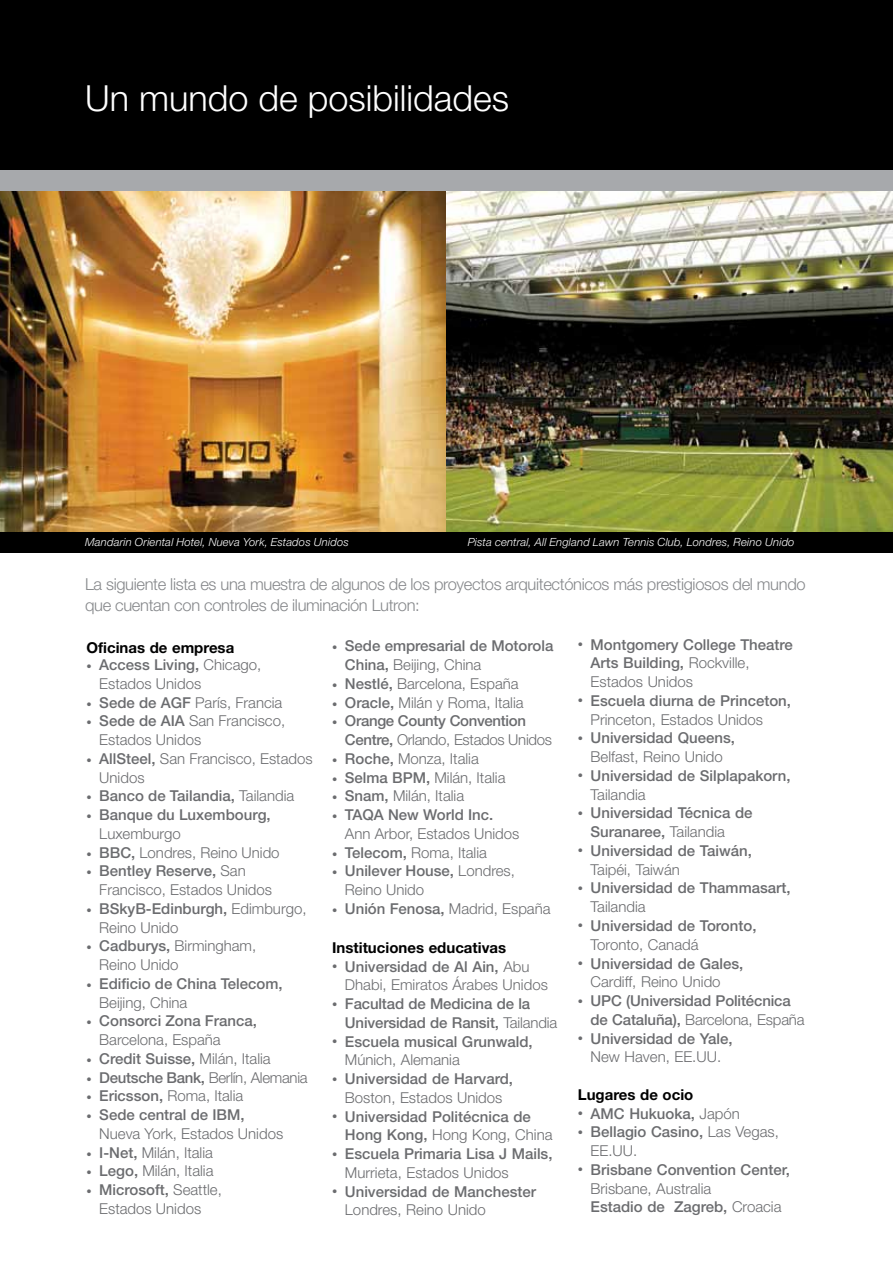
<style>
.page{position:relative;width:893px;height:1263px;background:#fff}
.page>*{position:absolute;margin:0;border:0;box-sizing:border-box;transform-origin:0 0}
.t1{font:300 36px "Helvetica Neue LT Std";color:#fff}
.t2{font:300 16.5px/21px "Helvetica Neue LT Std";letter-spacing:-.02em;color:#86888b}
.t3{font:500 15px/18.8px "Helvetica Neue LT Std";color:#6b6c6f}
.t4{font:300 15px/18.8px "Helvetica Neue LT Std";color:#6b6c6f}
.t5{font:700 15px "Helvetica Neue LT Std";color:#000}
.t6{font:500 15px/18.8px "Helvetica Neue LT Std";letter-spacing:-.02em;color:#6b6c6f}
.t7{font:300 15px "Helvetica Neue LT Std";letter-spacing:-.02em;color:#6b6c6f}
.t8{font:italic 300 11.25px "Helvetica Neue LT Std";letter-spacing:.015em;color:#fff}
.s1{font-weight:500;font-size:10.5px}
.s2{font-weight:500}
.s3{font-size:10.5px}
.s4{font-weight:300}
</style>
<div class="page">
<div style="left:0;top:0;width:893px;height:170px;background:#000"></div>
<div style="left:0;top:170px;width:893px;height:21px;background:#a7a9ac"></div>
<div style="left:0;top:531px;width:893px;height:22px;background:#000"></div>
<img style="left:0;top:191px;width:446px;height:340px">
<img style="left:446px;top:191px;width:447px;height:340px">
<h1 class="t1" style="left:85px;top:76px;width:426px">Un mundo de posibilidades</h1>
<p class="t8" style="left:85px;top:535px;width:265px">Mandarin Oriental Hotel, Nueva York, Estados Unidos</p>
<p class="t8" style="left:468px;top:535px;width:328px">Pista central, All England Lawn Tennis Club, Londres, Reino Unido</p>
<p class="t2" style="left:85px;top:573px;width:722px">La siguiente lista es una muestra de algunos de los proyectos arquitectónicos más prestigiosos del mundo que cuentan con controles de iluminación Lutron:</p>
<p class="t5" style="left:87px;top:638px;width:149px">Oficinas de empresa</p>
<p class="t4" style="left:99px;top:655px;width:164px;text-indent:-13px"><span class="s1">•</span> <span class="s2">Access Living,</span> Chicago,<br>Estados Unidos</p>
<p class="t4" style="left:87px;top:693px;width:197px"><span class="s1">•</span> <span class="s2">Sede de AGF</span> París, Francia</p>
<p class="t4" style="left:99px;top:711px;width:187px;text-indent:-13px"><span class="s1">•</span> <span class="s2">Sede de AIA</span> San Francisco,<br>Estados Unidos</p>
<p class="t4" style="left:99px;top:749px;width:215px;text-indent:-13px"><span class="s1">•</span> <span class="s2">AllSteel,</span> San Francisco, Estados<br>Unidos</p>
<p class="t3" style="left:87px;top:786px;width:209px"><span class="s3">•</span> Banco de Tailandia, <span class="s4">Tailandia</span></p>
<p class="t3" style="left:99px;top:805px;width:173px;text-indent:-13px"><span class="s3">•</span> Banque du Luxembourg,<br><span class="s4">Luxemburgo</span></p>
<p class="t4" style="left:87px;top:843px;width:195px"><span class="s1">•</span> <span class="s2">BBC,</span> Londres, Reino Unido</p>
<p class="t4" style="left:99px;top:861px;width:174px;text-indent:-13px"><span class="s1">•</span> <span class="s2">Bentley Reserve,</span> San<br>Francisco, Estados Unidos</p>
<p class="t4" style="left:99px;top:899px;width:209px;text-indent:-13px"><span class="s1">•</span> <span class="s2">BSkyB-Edinburgh,</span> Edimburgo,<br>Reino Unido</p>
<p class="t4" style="left:99px;top:936px;width:158px;text-indent:-13px"><span class="s1">•</span> <span class="s2">Cadburys,</span> Birmingham,<br>Reino Unido</p>
<p class="t3" style="left:99px;top:974px;width:185px;text-indent:-13px"><span class="s3">•</span> Edificio de China Telecom,<br><span class="s4">Beijing, China</span></p>
<p class="t3" style="left:99px;top:1011px;width:159px;text-indent:-13px"><span class="s3">•</span> Consorci Zona Franca,<br><span class="s4">Barcelona, España</span></p>
<p class="t3" style="left:87px;top:1049px;width:186px"><span class="s3">•</span> Credit Suisse, <span class="s4">Milán, Italia</span></p>
<p class="t7" style="left:87px;top:1068px;width:223px"><span class="s1">•</span> <span class="s2">Deutsche Bank,</span> Berlín, Alemania</p>
<p class="t4" style="left:87px;top:1086px;width:158px"><span class="s1">•</span> <span class="s2">Ericsson,</span> Roma, Italia</p>
<p class="t4" style="left:99px;top:1105px;width:185px;text-indent:-13px"><span class="s1">•</span> <span class="s2">Sede central de IBM,<br></span>Nueva York, Estados Unidos</p>
<p class="t4" style="left:87px;top:1143px;width:128px"><span class="s1">•</span> <span class="s2">I-Net,</span> Milán, Italia</p>
<p class="t4" style="left:87px;top:1161px;width:128px"><span class="s1">•</span> <span class="s2">Lego,</span> Milán, Italia</p>
<p class="t4" style="left:87px;top:1180px;width:137px;text-align:center"><span class="s1">•</span> <span class="s2">Microsoft,</span> Seattle,<br>Estados Unidos</p>
<p class="t3" style="left:345px;top:636px;width:210px;text-indent:-13px"><span class="s3">•</span> Sede empresarial de Motorola<br>China, <span class="s4">Beijing, China</span></p>
<p class="t4" style="left:332px;top:674px;width:188px"><span class="s1">•</span> <span class="s2">Nestlé,</span> Barcelona, España</p>
<p class="t4" style="left:332px;top:693px;width:193px"><span class="s1">•</span> <span class="s2">Oracle,</span> Milán y Roma, Italia</p>
<p class="t6" style="left:345px;top:711px;width:209px;text-indent:-13px"><span class="s3">•</span> Orange County Convention<br>Centre, <span class="s4">Orlando, Estados Unidos</span></p>
<p class="t4" style="left:332px;top:749px;width:148px"><span class="s1">•</span> <span class="s2">Roche,</span> Monza, Italia</p>
<p class="t4" style="left:332px;top:768px;width:175px"><span class="s1">•</span> <span class="s2">Selma BPM,</span> Milán, Italia</p>
<p class="t4" style="left:332px;top:786px;width:133px"><span class="s1">•</span> <span class="s2">Snam,</span> Milán, Italia</p>
<p class="t4" style="left:345px;top:805px;width:176px;text-indent:-13px"><span class="s1">•</span> <span class="s2">TAQA New World Inc.<br></span>Ann Arbor, Estados Unidos</p>
<p class="t4" style="left:332px;top:843px;width:156px"><span class="s1">•</span> <span class="s2">Telecom,</span> Roma, Italia</p>
<p class="t4" style="left:345px;top:861px;width:172px;text-indent:-13px"><span class="s1">•</span> <span class="s2">Unilever House,</span> Londres,<br>Reino Unido</p>
<p class="t4" style="left:332px;top:899px;width:220px"><span class="s1">•</span> <span class="s2">Unión Fenosa,</span> Madrid, España</p>
<p class="t5" style="left:332px;top:938px;width:175px">Instituciones educativas</p>
<p class="t4" style="left:345px;top:957px;width:204px;text-indent:-13px"><span class="s1">•</span> <span class="s2">Universidad de Al Ain,</span> Abu<br>Dhabi, Emiratos Árabes Unidos</p>
<p class="t3" style="left:345px;top:994px;width:214px;text-indent:-13px"><span class="s3">•</span> Facultad de Medicina de la<br>Universidad de Ransit, <span class="s4">Tailandia</span></p>
<p class="t3" style="left:345px;top:1032px;width:189px;text-indent:-13px"><span class="s3">•</span> Escuela musical Grunwald,<br><span class="s4">Múnich, Alemania</span></p>
<p class="t3" style="left:332px;top:1069px;width:182px;text-align:center"><span class="s3">•</span> Universidad de Harvard,<br><span class="s4">Boston, Estados Unidos</span></p>
<p class="t3" style="left:345px;top:1107px;width:209px;text-indent:-13px"><span class="s3">•</span> Universidad Politécnica de<br>Hong Kong, <span class="s4">Hong Kong, China</span></p>
<p class="t3" style="left:345px;top:1144px;width:209px;text-indent:-13px"><span class="s3">•</span> Escuela Primaria Lisa J Mails,<br><span class="s4">Murrieta, Estados Unidos</span></p>
<p class="t3" style="left:345px;top:1182px;width:193px;text-indent:-13px"><span class="s3">•</span> Universidad de Manchester<br><span class="s4">Londres, Reino Unido</span></p>
<p class="t3" style="left:591px;top:635px;width:204px;text-indent:-13px"><span class="s3">•</span> Montgomery College Theatre<br>Arts Building, <span class="s4">Rockville,<br>Estados Unidos</span></p>
<p class="t3" style="left:591px;top:691px;width:202px;text-indent:-13px"><span class="s3">•</span> Escuela diurna de Princeton,<br><span class="s4">Princeton, Estados Unidos</span></p>
<p class="t3" style="left:578px;top:729px;width:159px;text-align:center"><span class="s3">•</span> Universidad Queens,<br><span class="s4">Belfast, Reino Unido</span></p>
<p class="t3" style="left:591px;top:766px;width:202px;text-indent:-13px"><span class="s3">•</span> Universidad de Silplapakorn,<br><span class="s4">Tailandia</span></p>
<p class="t3" style="left:591px;top:804px;width:164px;text-indent:-13px"><span class="s3">•</span> Universidad Técnica de<br>Suranaree, <span class="s4">Tailandia</span></p>
<p class="t3" style="left:591px;top:841px;width:163px;text-indent:-13px"><span class="s3">•</span> Universidad de Taiwán,<br><span class="s4">Taipéi, Taiwán</span></p>
<p class="t3" style="left:591px;top:879px;width:202px;text-indent:-13px"><span class="s3">•</span> Universidad de Thammasart,<br><span class="s4">Tailandia</span></p>
<p class="t3" style="left:591px;top:916px;width:167px;text-indent:-13px"><span class="s3">•</span> Universidad de Toronto,<br><span class="s4">Toronto, Canadá</span></p>
<p class="t3" style="left:591px;top:954px;width:154px;text-indent:-13px"><span class="s3">•</span> Universidad de Gales,<br><span class="s4">Cardiff, Reino Unido</span></p>
<p class="t3" style="left:591px;top:991px;width:216px;text-indent:-13px"><span class="s3">•</span> UPC (Universidad Politécnica de Cataluña), <span class="s4">Barcelona, España</span></p>
<p class="t3" style="left:578px;top:1029px;width:156px;text-align:center"><span class="s3">•</span> Universidad de Yale,<br><span class="s4">New Haven, EE.UU.</span></p>
<p class="t5" style="left:578px;top:1085px;width:117px">Lugares de ocio</p>
<p class="t3" style="left:578px;top:1104px;width:163px"><span class="s3">•</span> AMC Hukuoka, <span class="s4">Japón</span></p>
<p class="t3" style="left:591px;top:1122px;width:190px;text-indent:-13px"><span class="s3">•</span> Bellagio Casino, <span class="s4">Las Vegas,<br>EE.UU.</span></p>
<p class="t3" style="left:591px;top:1160px;width:201px;text-indent:-13px"><span class="s3">•</span> Brisbane Convention Center,<br><span class="s4">Brisbane, Australia<br></span>Estadio de Zagreb, <span class="s4">Croacia</span></p>
</div>
